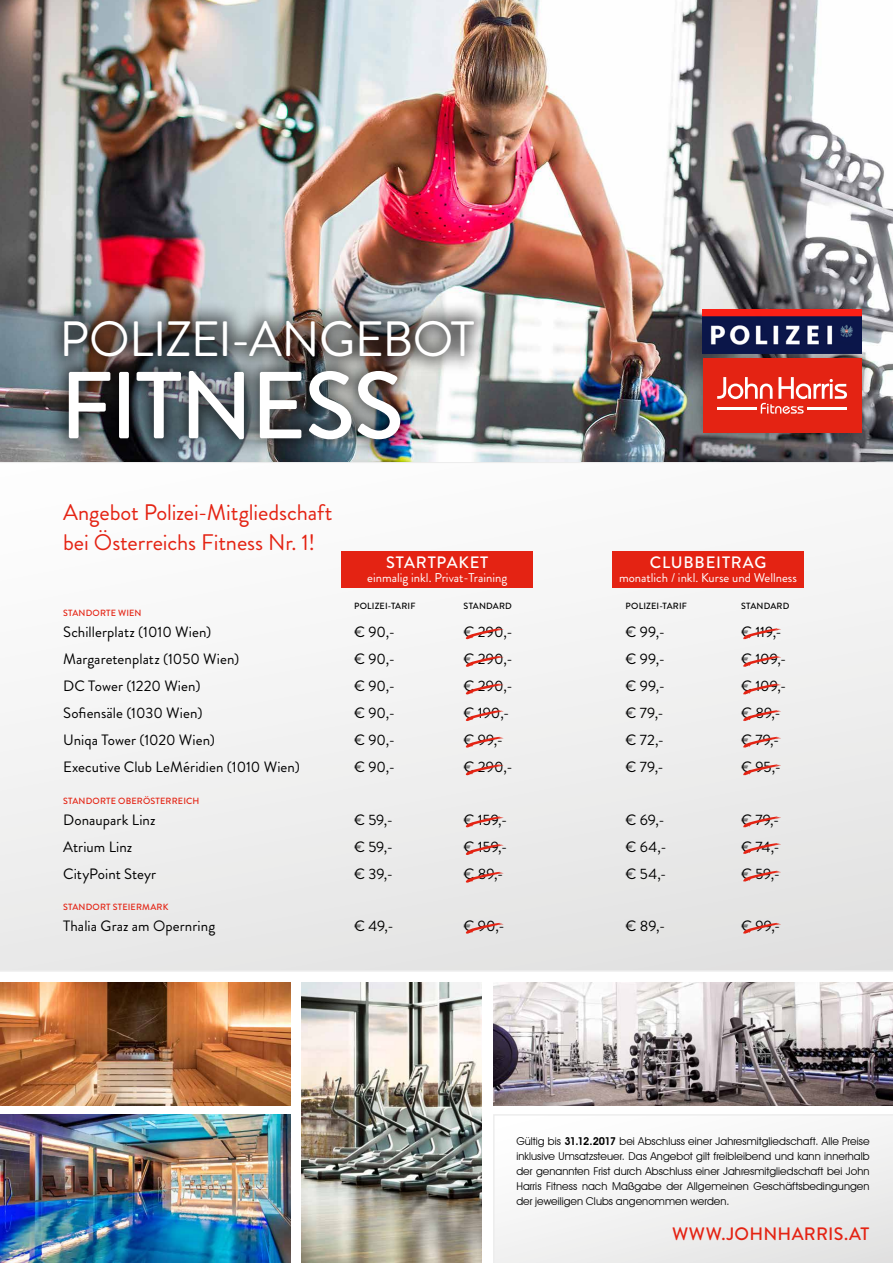
<style>
.page{position:relative;width:893px;height:1263px;background:#fff}
.page>*{position:absolute;margin:0;border:0;box-sizing:border-box;transform-origin:0 0}
.t1{font:500 94.8px "Brandon Grotesque";letter-spacing:-.025em;color:#fff}
.t2{font:49.5px "Brandon Grotesque";letter-spacing:-.015em;color:#fff}
.t3{font:22.5px/30px "Brandon Grotesque";letter-spacing:-.005em;color:#e42313}
.t4{font:500 18px "Brandon Grotesque";letter-spacing:.015em;color:#e42313}
.t5{font:500 16.5px "Brandon Grotesque";letter-spacing:.05em;color:#fff}
.t6{font:15px "Brandon Grotesque";letter-spacing:.005em;color:#000}
.t7{font:12.75px "Brandon Grotesque";color:#fff}
.t8{font:10.8px/15px "Avant Garde IT Cby BT";letter-spacing:.005em;color:#000;text-align:justify}
.t9{font:500 9px "Brandon Grotesque";letter-spacing:.02em;color:#e42313}
.t10{font:500 9px "Brandon Grotesque";letter-spacing:.02em;color:#000}
.s1{font-weight:600}
</style>
<div class="page">
<svg style="left:0;top:462px;width:893px;height:510px"></svg>
<img style="left:0;top:0;width:893px;height:462px">
<svg style="left:493px;top:1114px;width:400px;height:149px"></svg>
<div style="left:691px;top:346px;width:182px;height:99px;background:#000;opacity:.35"></div>
<div style="left:703px;top:358px;width:158px;height:75px;background:#e42313"></div>
<svg style="left:717px;top:377px;width:130px;height:37px"></svg>
<hr style="left:717px;top:407px;width:40px;height:2px;background:#fff">
<hr style="left:807px;top:407px;width:40px;height:2px;background:#fff">
<img style="left:493px;top:982px;width:400px;height:124px">
<img style="left:0;top:982px;width:291px;height:124px">
<img style="left:301px;top:982px;width:181px;height:281px">
<img style="left:0;top:1114px;width:291px;height:149px">
<img style="left:703px;top:309px;width:158px;height:45px">
<div style="left:342px;top:551px;width:191px;height:36px;background:#e42313"></div>
<div style="left:612px;top:551px;width:192px;height:36px;background:#e42313"></div>
<div style="left:45px;top:301px;width:448px;height:158px;background:#000;opacity:.7"></div>
<svg style="left:466px;top:628px;width:38px;height:11px"></svg>
<svg style="left:466px;top:656px;width:38px;height:11px"></svg>
<svg style="left:466px;top:684px;width:38px;height:10px"></svg>
<svg style="left:466px;top:710px;width:38px;height:11px"></svg>
<svg style="left:466px;top:737px;width:38px;height:11px"></svg>
<svg style="left:466px;top:764px;width:38px;height:11px"></svg>
<svg style="left:466px;top:816px;width:38px;height:11px"></svg>
<svg style="left:466px;top:844px;width:38px;height:11px"></svg>
<svg style="left:466px;top:872px;width:38px;height:11px"></svg>
<svg style="left:466px;top:923px;width:38px;height:11px"></svg>
<svg style="left:743px;top:628px;width:38px;height:11px"></svg>
<svg style="left:743px;top:656px;width:38px;height:11px"></svg>
<svg style="left:743px;top:684px;width:38px;height:10px"></svg>
<svg style="left:743px;top:710px;width:38px;height:11px"></svg>
<svg style="left:743px;top:737px;width:38px;height:11px"></svg>
<svg style="left:743px;top:764px;width:38px;height:11px"></svg>
<svg style="left:743px;top:816px;width:38px;height:11px"></svg>
<svg style="left:743px;top:843px;width:38px;height:11px"></svg>
<svg style="left:743px;top:871px;width:38px;height:11px"></svg>
<svg style="left:743px;top:923px;width:38px;height:11px"></svg>
<h2 class="t2" style="left:60px;top:305px;width:416px">POLIZEI-ANGEBOT</h2>
<h1 class="t1" style="left:60px;top:340px;width:346px">FITNESS</h1>
<h3 class="t3" style="left:63px;top:498px;width:271px">Angebot Polizei-Mitgliedschaft bei Österreichs Fitness Nr. 1!</h3>
<p class="t9" style="left:63px;top:607px;width:80px">STANDORTE WIEN</p>
<p class="t5" style="left:386px;top:551px;width:104px">STARTPAKET</p>
<p class="t7" style="left:367px;top:569px;width:141px">einmalig inkl. Privat-Training</p>
<p class="t5" style="left:650px;top:551px;width:118px">CLUBBEITRAG</p>
<p class="t7" style="left:619px;top:569px;width:180px">monatlich / inkl. Kurse und Wellness</p>
<p class="t10" style="left:354px;top:600px;width:63px">POLIZEI-TARIF</p>
<p class="t10" style="left:464px;top:600px;width:50px">STANDARD</p>
<p class="t10" style="left:626px;top:600px;width:63px">POLIZEI-TARIF</p>
<p class="t10" style="left:741px;top:600px;width:50px">STANDARD</p>
<p class="t6" style="left:63px;top:622px;width:150px">Schillerplatz (1010 Wien)</p>
<p class="t6" style="left:354px;top:622px;width:42px">€ 90,-</p>
<p class="t6" style="left:464px;top:622px;width:50px">€ 290,-</p>
<p class="t6" style="left:626px;top:622px;width:41px">€ 99,-</p>
<p class="t6" style="left:741px;top:622px;width:42px">€ 119,-</p>
<p class="t6" style="left:63px;top:649px;width:178px">Margaretenplatz (1050 Wien)</p>
<p class="t6" style="left:354px;top:649px;width:42px">€ 90,-</p>
<p class="t6" style="left:464px;top:649px;width:50px">€ 290,-</p>
<p class="t6" style="left:626px;top:649px;width:41px">€ 99,-</p>
<p class="t6" style="left:741px;top:649px;width:47px">€ 109,-</p>
<p class="t6" style="left:63px;top:676px;width:139px">DC Tower (1220 Wien)</p>
<p class="t6" style="left:354px;top:676px;width:42px">€ 90,-</p>
<p class="t6" style="left:464px;top:676px;width:50px">€ 290,-</p>
<p class="t6" style="left:626px;top:676px;width:41px">€ 99,-</p>
<p class="t6" style="left:741px;top:676px;width:47px">€ 109,-</p>
<p class="t6" style="left:63px;top:703px;width:141px">Sofiensäle (1030 Wien)</p>
<p class="t6" style="left:354px;top:703px;width:42px">€ 90,-</p>
<p class="t6" style="left:464px;top:703px;width:47px">€ 190,-</p>
<p class="t6" style="left:626px;top:703px;width:40px">€ 79,-</p>
<p class="t6" style="left:741px;top:703px;width:41px">€ 89,-</p>
<p class="t6" style="left:63px;top:730px;width:154px">Uniqa Tower (1020 Wien)</p>
<p class="t6" style="left:354px;top:730px;width:42px">€ 90,-</p>
<p class="t6" style="left:464px;top:730px;width:41px">€ 99,-</p>
<p class="t6" style="left:626px;top:730px;width:40px">€ 72,-</p>
<p class="t6" style="left:741px;top:730px;width:40px">€ 79,-</p>
<p class="t6" style="left:63px;top:757px;width:238px">Executive Club LeMéridien (1010 Wien)</p>
<p class="t6" style="left:354px;top:757px;width:42px">€ 90,-</p>
<p class="t6" style="left:464px;top:757px;width:50px">€ 290,-</p>
<p class="t6" style="left:626px;top:757px;width:40px">€ 79,-</p>
<p class="t6" style="left:741px;top:757px;width:41px">€ 95,-</p>
<p class="t9" style="left:63px;top:795px;width:138px">STANDORTE OBERÖSTERREICH</p>
<p class="t6" style="left:63px;top:809px;width:94px">Donaupark Linz</p>
<p class="t6" style="left:354px;top:809px;width:40px">€ 59,-</p>
<p class="t6" style="left:464px;top:809px;width:45px">€ 159,-</p>
<p class="t6" style="left:626px;top:809px;width:41px">€ 69,-</p>
<p class="t6" style="left:741px;top:809px;width:40px">€ 79,-</p>
<p class="t6" style="left:63px;top:836px;width:71px">Atrium Linz</p>
<p class="t6" style="left:354px;top:836px;width:40px">€ 59,-</p>
<p class="t6" style="left:464px;top:836px;width:45px">€ 159,-</p>
<p class="t6" style="left:626px;top:836px;width:42px">€ 64,-</p>
<p class="t6" style="left:741px;top:836px;width:40px">€ 74,-</p>
<p class="t6" style="left:63px;top:863px;width:95px">CityPoint Steyr</p>
<p class="t6" style="left:354px;top:863px;width:40px">€ 39,-</p>
<p class="t6" style="left:464px;top:863px;width:41px">€ 89,-</p>
<p class="t6" style="left:626px;top:863px;width:42px">€ 54,-</p>
<p class="t6" style="left:741px;top:863px;width:40px">€ 59,-</p>
<p class="t9" style="left:63px;top:901px;width:107px">STANDORT STEIERMARK</p>
<p class="t6" style="left:63px;top:916px;width:154px">Thalia Graz am Opernring</p>
<p class="t6" style="left:354px;top:916px;width:41px">€ 49,-</p>
<p class="t6" style="left:464px;top:916px;width:42px">€ 90,-</p>
<p class="t6" style="left:626px;top:916px;width:41px">€ 89,-</p>
<p class="t6" style="left:741px;top:916px;width:41px">€ 99,-</p>
<p class="t8" style="left:516px;top:1134px;width:355px">Gültig bis <span class="s1">31.12.2017</span> bei Abschluss einer Jahresmitgliedschaft. Alle Preise inklusive Umsatzsteuer. Das Angebot gilt freibleibend und kann innerhalb der genannten Frist durch Abschluss einer Jahresmitgliedschaft bei John Harris Fitness nach Maßgabe der Allgemeinen Geschäftsbedingungen der jeweiligen Clubs angenommen werden.</p>
<p class="t4" style="left:672px;top:1222px;width:199px">WWW.JOHNHARRIS.AT</p>
</div>
